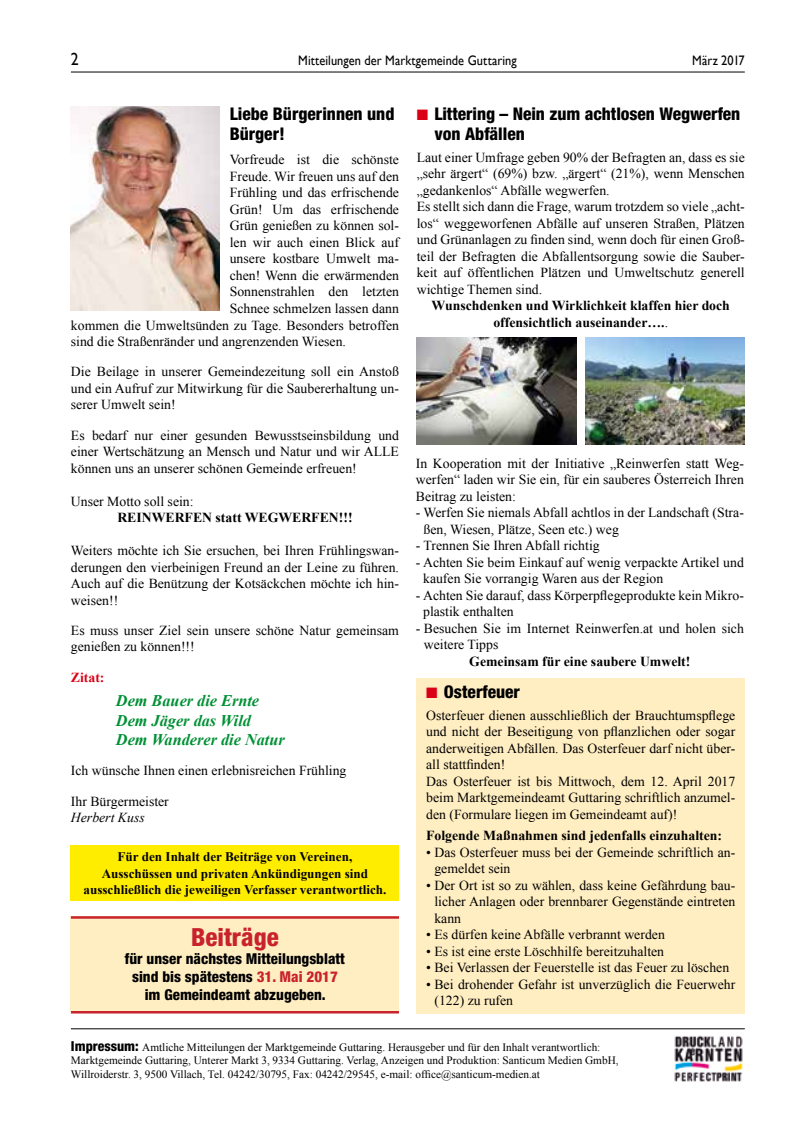
<style>
.page{position:relative;width:798px;height:1134px;background:#fff}
.page>*{position:absolute;margin:0;border:0;box-sizing:border-box;transform-origin:0 0}
.t1{font:800 condensed 25px "Helvetica Neue";color:#c8222d}
.t2{font:800 condensed 17.5px/20px "Helvetica Neue";color:#000}
.t3{font:17.5px "Gill Sans";color:#000;scale:.9 1}
.t4{font:italic 700 16.25px/19.5px "Times New Roman";color:#009035}
.t5{font:800 condensed 15px/18px "Helvetica Neue";color:#000;text-align:center}
.t6{font:13.75px/16.5px "Times New Roman";color:#000}
.t7{font:700 13.75px/16.5px "Times New Roman";color:#000;text-align:center}
.t8{font:13.75px "Gill Sans";letter-spacing:.005em;color:#000;scale:.9 1}
.t9{font:italic 13.75px "Times New Roman";color:#000}
.t10{font:700 13.75px "Times New Roman";color:#da0015}
.t11{font:700 13.12px/16.2px "Times New Roman";color:#000;text-align:center}
.t12{font:11.25px/13.5px "Times New Roman";color:#000}
.s1{color:#c8222d}
.s2{color:#da0015}
.s3{font-weight:400}
.s4{font-family:"Helvetica Neue";font-weight:800;font-stretch:condensed;font-size:13.75px}
</style>
<div class="page">
<div style="left:416px;top:678px;width:328px;height:335px;background:#ffeec2"></div>
<hr style="left:71px;top:72px;width:673px;height:1px;background:#000">
<hr style="left:71px;top:1028px;width:673px;height:1px;background:#000">
<img style="left:674px;top:1035px;width:69px;height:47px">
<div style="left:71px;top:845px;width:328px;height:56px;background:#ffed00"></div>
<img style="left:71px;top:106px;width:148px;height:204px">
<div style="left:71px;top:916px;width:328px;height:96px;background:#ffeec2"></div>
<hr style="left:71px;top:1011px;width:328px;height:2px;background:#c8222d">
<hr style="left:71px;top:916px;width:328px;height:3px;background:#c8222d">
<img style="left:416px;top:338px;width:160px;height:106px">
<img style="left:585px;top:338px;width:159px;height:106px">
<p class="t3" style="left:71px;top:49px;width:10px">2</p>
<p class="t8" style="left:298px;top:53px;width:244px">Mitteilungen der Marktgemeinde Guttaring</p>
<p class="t8" style="left:692px;top:53px;width:60px">März 2017</p>
<p class="t2" style="left:230px;top:104px;width:166px">Liebe Bürgerinnen und<br>Bürger!</p>
<p class="t6" style="left:230px;top:151px;width:171px">Vorfreude ist die schönste</p>
<p class="t6" style="left:230px;top:168px;width:171px">Freude. Wir freuen uns auf den</p>
<p class="t6" style="left:230px;top:184px;width:171px">Frühling und das erfrischende</p>
<p class="t6" style="left:230px;top:201px;width:171px">Grün! Um das erfrischende</p>
<p class="t6" style="left:230px;top:217px;width:171px">Grün genießen zu können sol-</p>
<p class="t6" style="left:230px;top:234px;width:171px">len wir auch einen Blick auf</p>
<p class="t6" style="left:230px;top:250px;width:171px">unsere kostbare Umwelt ma-</p>
<p class="t6" style="left:230px;top:267px;width:171px">chen! Wenn die erwärmenden</p>
<p class="t6" style="left:230px;top:283px;width:171px">Sonnenstrahlen den letzten</p>
<p class="t6" style="left:230px;top:300px;width:171px">Schnee schmelzen lassen dann</p>
<p class="t6" style="left:71px;top:316px;width:329px">kommen die Umweltsünden zu Tage. Besonders betroffen</p>
<p class="t6" style="left:71px;top:333px;width:276px">sind die Straßenränder und angrenzenden Wiesen.</p>
<p class="t6" style="left:71px;top:363px;width:329px;text-align:justify">Die Beilage in unserer Gemeindezeitung soll ein Anstoß und ein Aufruf zur Mitwirkung für die Saubererhaltung un&shy;serer Umwelt sein!</p>
<p class="t6" style="left:71px;top:426px;width:329px;text-align:justify">Es bedarf nur einer gesunden Bewusstseinsbildung und einer Wertschätzung an Mensch und Natur und wir ALLE können uns an unserer schönen Gemeinde erfreuen!</p>
<p class="t6" style="left:71px;top:492px;width:124px">Unser Motto soll sein:</p>
<p class="t7" style="left:117px;top:509px;width:237px">REINWERFEN statt WEGWERFEN!!!</p>
<p class="t6" style="left:71px;top:542px;width:329px;text-align:justify">Weiters möchte ich Sie ersuchen, bei Ihren Frühlingswan&shy;derungen den vierbeinigen Freund an der Leine zu führen.<br>Auch auf die Benützung der Kotsäckchen möchte ich hin&shy;weisen!!</p>
<p class="t6" style="left:71px;top:622px;width:329px">Es muss unser Ziel sein unsere schöne Natur gemeinsam genießen zu können!!!</p>
<p class="t10" style="left:71px;top:667px;width:35px">Zitat:</p>
<p class="t4" style="left:116px;top:690px;width:170px">Dem Bauer die Ernte<br>Dem Jäger das Wild<br>Dem Wanderer die Natur</p>
<p class="t6" style="left:71px;top:762px;width:277px">Ich wünsche Ihnen einen erlebnisreichen Frühling</p>
<p class="t6" style="left:71px;top:792px;width:99px">Ihr Bürgermeister</p>
<p class="t9" style="left:71px;top:808px;width:75px">Herbert Kuss</p>
<p class="t11" style="left:83px;top:849px;width:304px">Für den Inhalt der Beiträge von Vereinen,<br>Ausschüssen und privaten Ankündigungen sind ausschließlich die jeweiligen Verfasser verantwortlich.</p>
<h1 class="t1" style="left:191px;top:922px;width:89px">Beiträge</h1>
<p class="t5" style="left:125px;top:949px;width:221px">für unser nächstes Mitteilungsblatt sind bis spätestens <span class="s1">31. Mai 2017 </span>im Gemeindeamt abzugeben.</p>
<p class="t2" style="left:434px;top:104px;width:307px;text-indent:-18px"><span class="s2">■</span> Littering – Nein zum achtlosen Wegwerfen von Abfällen</p>
<p class="t6" style="left:416px;top:149px;width:329px">Laut einer Umfrage geben 90% der Befragten an, dass es sie „sehr ärgert“ (69%) bzw. „ärgert“ (21%), wenn Menschen „gedankenlos“ Abfälle wegwerfen.<br>Es stellt sich dann die Frage, warum trotzdem so viele „acht&shy;los“ weggeworfenen Abfälle auf unseren Straßen, Plätzen und Grünanlagen zu finden sind, wenn doch für einen Groß&shy;teil der Befragten die Abfallentsorgung sowie die Sauber&shy;keit auf öffentlichen Plätzen und Umweltschutz generell wichtige Themen sind.</p>
<p class="t7" style="left:431px;top:297px;width:300px">Wunschdenken und Wirklichkeit klaffen hier doch offensichtlich auseinander….<span class="s3">.</span></p>
<p class="t6" style="left:415px;top:455px;width:329px;text-align:justify">In Kooperation mit der Initiative „Reinwerfen statt Weg&shy;werfen“ laden wir Sie ein, für ein sauberes Österreich Ihren Beitrag zu leisten:</p>
<p class="t6" style="left:423px;top:504px;width:321px;text-indent:-8px">- Werfen Sie niemals Abfall achtlos in der Landschaft (Stra&shy;ßen, Wiesen, Plätze, Seen etc.) weg</p>
<p class="t6" style="left:415px;top:537px;width:185px">- Trennen Sie Ihren Abfall richtig</p>
<p class="t6" style="left:423px;top:554px;width:322px;text-indent:-7px">- Achten Sie beim Einkauf auf wenig verpackte Artikel und kaufen Sie vorrangig Waren aus der Region</p>
<p class="t6" style="left:423px;top:587px;width:322px;text-indent:-7px">- Achten Sie darauf, dass Körperpflegeprodukte kein Mikro&shy;plastik enthalten</p>
<p class="t6" style="left:423px;top:620px;width:321px;text-indent:-8px">- Besuchen Sie im Internet Reinwerfen.at und holen sich weitere Tipps</p>
<p class="t7" style="left:469px;top:653px;width:222px">Gemeinsam für eine saubere Umwelt!</p>
<p class="t2" style="left:426px;top:682px;width:95px"><span class="s2">■</span> Osterfeuer</p>
<p class="t6" style="left:426px;top:707px;width:310px">Osterfeuer dienen ausschließlich der Brauchtumspflege und nicht der Beseitigung von pflanzlichen oder sogar anderweitigen Abfällen. Das Osterfeuer darf nicht über&shy;all stattfinden!<br>Das Osterfeuer ist bis Mittwoch, dem 12. April 2017 beim Marktgemeindeamt Guttaring schriftlich anzumel&shy;den (Formulare liegen im Gemeindeamt auf)!</p>
<p class="t7" style="left:426px;top:827px;width:297px">Folgende Maßnahmen sind jedenfalls einzuhalten:</p>
<p class="t6" style="left:434px;top:844px;width:302px;text-indent:-8px">• Das Osterfeuer muss bei der Gemeinde schriftlich an&shy;gemeldet sein</p>
<p class="t6" style="left:434px;top:877px;width:302px;text-align:justify;text-indent:-8px">• Der Ort ist so zu wählen, dass keine Gefährdung bau&shy;licher Anlagen oder brennbarer Gegenstände eintreten kann</p>
<p class="t6" style="left:426px;top:926px;width:240px">• Es dürfen keine Abfälle verbrannt werden</p>
<p class="t6" style="left:426px;top:943px;width:239px">• Es ist eine erste Löschhilfe bereitzuhalten</p>
<p class="t6" style="left:426px;top:959px;width:304px">• Bei Verlassen der Feuerstelle ist das Feuer zu löschen</p>
<p class="t6" style="left:434px;top:976px;width:302px;text-indent:-8px">• Bei drohender Gefahr ist unverzüglich die Feuerwehr (122) zu rufen</p>
<p class="t12" style="left:71px;top:1040px;width:549px"><span class="s4">Impressum:</span> Amtliche Mitteilungen der Marktgemeinde Guttaring. Herausgeber und für den Inhalt verantwortlich:<br>Marktgemeinde Guttaring, Unterer Markt 3, 9334 Guttaring. Verlag, Anzeigen und Produktion: Santicum Medien GmbH,<br>Willroiderstr. 3, 9500 Villach, Tel. 04242/30795, Fax: 04242/29545, e-mail: office@santicum-medien.at</p>
</div>
